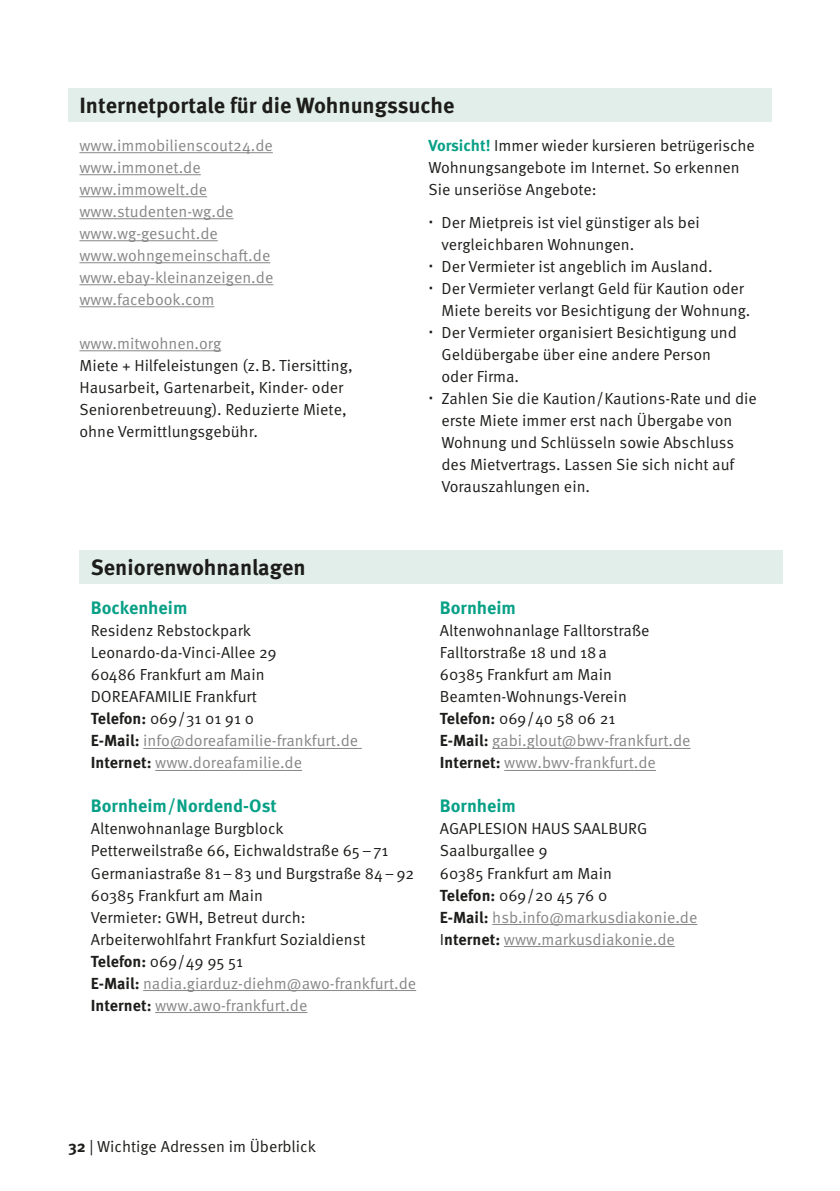
<style>
.page{position:relative;width:840px;height:1191px;background:#fff}
.page>*{position:absolute;margin:0;border:0;box-sizing:border-box;transform-origin:0 0}
.Subheadline__Kostenl{font:700 22px "Meta Pro";color:#1d1d1b}
._00_Body{font:700 18px "Meta Pro";color:#07a086}
._00_Body-2{font:16px/22px "Meta Pro Norm";color:#1d1d1b}
._00_Body-3{font:16px/22px "Meta Pro Norm";color:#878787}
.s1{color:#878787}
.s2{font-family:"Meta Pro";font-weight:700;color:#07a086}
.s3{font-family:"Meta Pro";font-weight:700;color:#1d1d1b}
.s4{color:#1d1d1b}
.s5{font-family:"Meta Pro";font-weight:700}
</style>
<div class="page">
<div style="left:68px;top:88px;width:703px;height:34px;background:#e2eeea"></div>
<hr style="left:79px;top:152px;width:194px;height:1px;background:#878787">
<hr style="left:79px;top:174px;width:122px;height:1px;background:#878787">
<hr style="left:79px;top:196px;width:128px;height:1px;background:#878787">
<hr style="left:79px;top:218px;width:154px;height:1px;background:#878787">
<hr style="left:79px;top:240px;width:139px;height:1px;background:#878787">
<hr style="left:79px;top:262px;width:191px;height:1px;background:#878787">
<hr style="left:79px;top:284px;width:194px;height:1px;background:#878787">
<hr style="left:79px;top:306px;width:135px;height:1px;background:#878787">
<hr style="left:79px;top:350px;width:142px;height:1px;background:#878787">
<div style="left:79px;top:550px;width:703px;height:34px;background:#e2eeea"></div>
<hr style="left:143px;top:748px;width:218px;height:1px;background:#878787">
<hr style="left:155px;top:770px;width:147px;height:1px;background:#878787">
<hr style="left:143px;top:990px;width:273px;height:1px;background:#878787">
<hr style="left:155px;top:1012px;width:152px;height:1px;background:#878787">
<hr style="left:492px;top:748px;width:198px;height:1px;background:#878787">
<hr style="left:504px;top:770px;width:151px;height:1px;background:#878787">
<hr style="left:492px;top:924px;width:205px;height:1px;background:#878787">
<hr style="left:503px;top:946px;width:171px;height:1px;background:#878787">
<p class="Subheadline__Kostenl" style="left:79px;top:88px;width:376px">Internetportale für die Wohnungssuche</p>
<p class="_00_Body-3" style="left:79px;top:133px;width:195px">www.immobilienscout24.de www.immonet.de www.immowelt.de www.studenten-wg.de www.wg-gesucht.de www.wohngemeinschaft.de www.ebay-kleinanzeigen.de www.facebook.com</p>
<p class="_00_Body-2" style="left:79px;top:331px;width:274px"><span class="s1">www.mitwohnen.org<br></span>Miete + Hilfeleistungen (z. B. Tiersitting, Hausarbeit, Gartenarbeit, Kinder- oder Seniorenbetreuung). Reduzierte Miete, ohne Vermittlungsgebühr.</p>
<p class="_00_Body-2" style="left:428px;top:133px;width:328px"><span class="s2">Vorsicht!</span> Immer wieder kursieren betrügerische<br>Wohnungsangebote im Internet. So erkennen<br>Sie unseriöse Angebote:</p>
<p class="_00_Body-2" style="left:441px;top:210px;width:259px">Der Mietpreis ist viel günstiger als bei vergleichbaren Wohnungen.</p>
<p class="_00_Body-2" style="left:441px;top:254px;width:270px">Der Vermieter ist angeblich im Ausland.</p>
<p class="_00_Body-2" style="left:441px;top:276px;width:308px">Der Vermieter verlangt Geld für Kaution oder<br>Miete bereits vor Besichtigung der Wohnung.</p>
<p class="_00_Body-2" style="left:441px;top:320px;width:297px">Der Vermieter organisiert Besichtigung und<br>Geldübergabe über eine andere Person oder Firma.</p>
<p class="_00_Body-2" style="left:441px;top:386px;width:317px">Zahlen Sie die Kaution/Kautions-Rate und die erste Miete immer erst nach Übergabe von Wohnung und Schlüsseln sowie Abschluss des Mietvertrags. Lassen Sie sich nicht auf Vorauszahlungen ein.</p>
<p class="Subheadline__Kostenl" style="left:91px;top:550px;width:216px">Seniorenwohnanlagen</p>
<p class="_00_Body" style="left:91px;top:594px;width:98px">Bockenheim</p>
<p class="_00_Body-2" style="left:91px;top:619px;width:187px">Residenz Rebstockpark<br>Leonardo-da-Vinci-Allee 29<br>60486 Frankfurt am Main<br>DOREAFAMILIE Frankfurt</p>
<p class="_00_Body-3" style="left:91px;top:707px;width:269px"><span class="s3">Telefon:</span> <span class="s4">069/31 01 91 0<br></span><span class="s3">E-Mail:</span> info@doreafamilie-frankfurt.de<br><span class="s3">Internet:</span> www.doreafamilie.de</p>
<p class="_00_Body" style="left:91px;top:792px;width:187px">Bornheim/Nordend-Ost</p>
<p class="_00_Body-2" style="left:91px;top:817px;width:325px">Altenwohnanlage Burgblock<br>Petterweilstraße 66, Eichwaldstraße 65–71<br>Germaniastraße 81–83 und Burgstraße 84–92<br>60385 Frankfurt am Main<br>Vermieter: GWH, Betreut durch:<br>Arbeiterwohlfahrt Frankfurt Sozialdienst</p>
<p class="_00_Body-3" style="left:91px;top:949px;width:327px"><span class="s3">Telefon:</span> <span class="s4">069/49 95 51<br></span><span class="s3">E-Mail:</span> nadia.giarduz-diehm@awo-frankfurt.de<br><span class="s3">Internet:</span> www.awo-frankfurt.de</p>
<p class="_00_Body" style="left:439px;top:594px;width:78px">Bornheim</p>
<p class="_00_Body-2" style="left:439px;top:619px;width:211px">Altenwohnanlage Falltorstraße<br>Falltorstraße 18 und 18a<br>60385 Frankfurt am Main<br>Beamten-Wohnungs-Verein</p>
<p class="_00_Body-3" style="left:439px;top:707px;width:252px"><span class="s3">Telefon:</span> <span class="s4">069/40 58 06 21<br></span><span class="s3">E-Mail:</span> gabi.glout@bwv-frankfurt.de<br><span class="s3">Internet:</span> www.bwv-frankfurt.de</p>
<p class="_00_Body" style="left:439px;top:792px;width:78px">Bornheim</p>
<p class="_00_Body-2" style="left:439px;top:817px;width:209px">AGAPLESION HAUS SAALBURG<br>Saalburgallee 9<br>60385 Frankfurt am Main</p>
<p class="_00_Body-3" style="left:439px;top:883px;width:259px"><span class="s3">Telefon:</span> <span class="s4">069/20 45 76 0<br></span><span class="s3">E-Mail:</span> hsb.info@markusdiakonie.de<br><span class="s4">I</span><span class="s3">nternet:</span> www.markusdiakonie.de</p>
<p class="_00_Body-2" style="left:68px;top:1134px;width:249px"><span class="s5">32</span> | Wichtige Adressen im Überblick</p>
</div>
